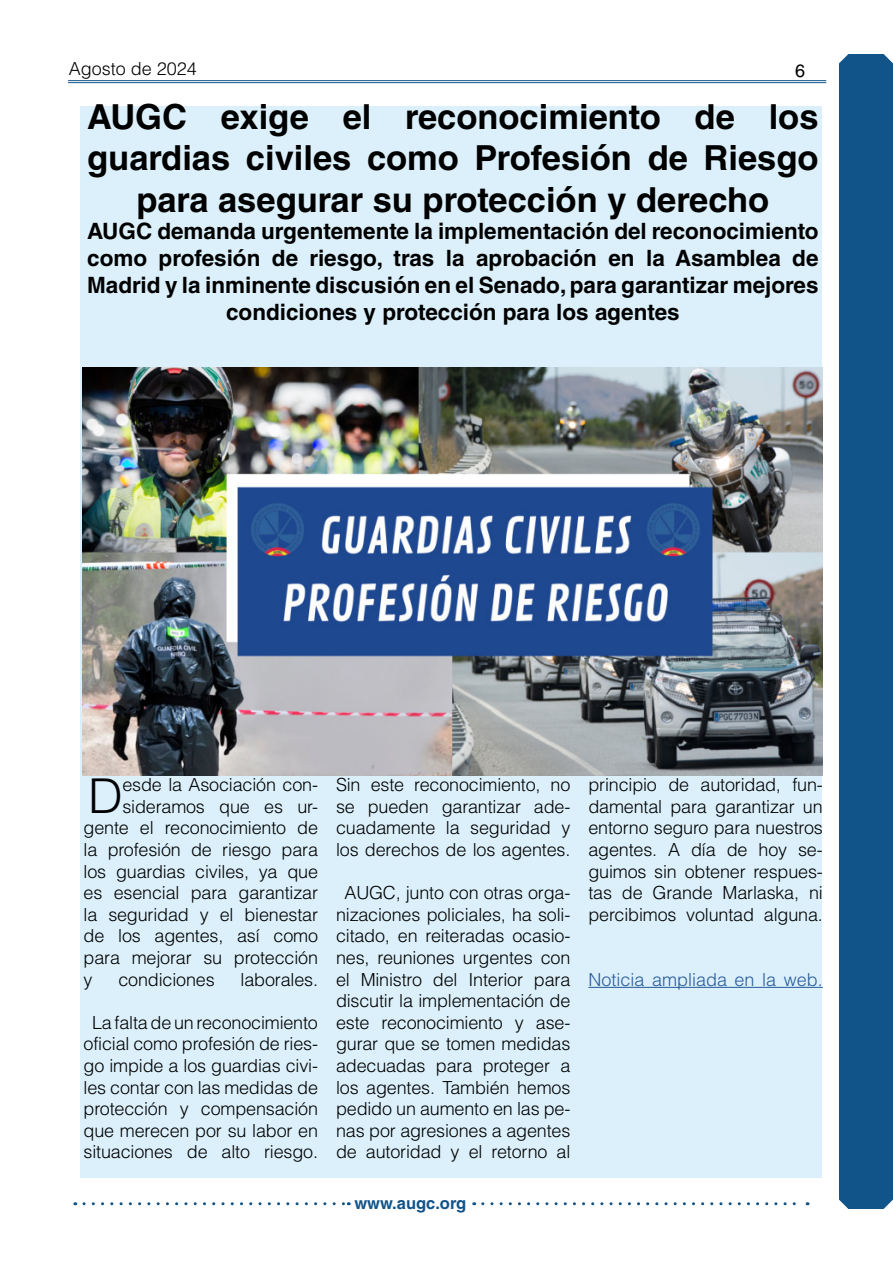
<style>
.page{position:relative;width:893px;height:1263px;background:#fff}
.page>*{position:absolute;margin:0;border:0;box-sizing:border-box;transform-origin:0 0}
.t1{font:300 48px "Helvetica LT Std";color:#000}
.t2{font:700 34.5px/41.4px "Helvetica LT Std";color:#000;text-align:center}
.t3{font:700 22.5px/27px "Helvetica LT Std";color:#000;text-align:center}
.t4{font:300 18px/21.6px "Helvetica LT Std";letter-spacing:-.01em;color:#000;text-align:center}
.t5{font:300 18px "Helvetica LT Std";color:#275b9b}
.t6{font:18px "Helvetica LT Std";color:#000}
.t7{font:700 16.5px "Helvetica LT Std";color:#11548a}
</style>
<div class="page">
<div style="left:839px;top:54px;width:54px;height:1155px;background:#11548a"></div>
<svg style="left:84px;top:1202px;width:265px;height:3px"></svg>
<svg style="left:483px;top:1202px;width:325px;height:3px"></svg>
<hr style="left:68px;top:80px;width:758px;height:1px;background:#11548a">
<hr style="left:68px;top:82px;width:758px;height:1px;background:#11548a">
<div style="left:81px;top:106px;width:741px;height:1072px;background:#dbf0fa"></div>
<hr style="left:588px;top:987px;width:235px;height:1px;background:#275b9b">
<img style="left:82px;top:367px;width:740px;height:408px">
<p class="t4" style="left:69px;top:57px;width:130px">Agosto de 2024</p>
<h2 class="t2" style="left:87px;top:96px;width:733px">AUGC exige el reconocimiento de los guardias civiles como Profesión de Riesgo para asegurar su protección y derecho</h2>
<p class="t3" style="left:87px;top:217px;width:733px">AUGC demanda urgentemente la implementación del reconocimiento como profesión de riesgo, tras la aprobación en la Asamblea de Madrid y la inminente discusión en el Senado, para garantizar mejores condiciones y protección para los agentes</p>
<p class="t6" style="left:795px;top:60px;width:12px">6</p>
<h1 class="t1" style="left:88px;top:766px;width:36px">D</h1>
<p class="t4" style="left:122px;top:774px;width:197px">esde la Asociación con-</p>
<p class="t4" style="left:122px;top:795px;width:197px">sideramos que es ur-</p>
<p class="t4" style="left:84px;top:817px;width:236px">gente el reconocimiento de</p>
<p class="t4" style="left:84px;top:838px;width:236px">la profesión de riesgo para</p>
<p class="t4" style="left:84px;top:860px;width:236px">los guardias civiles, ya que</p>
<p class="t4" style="left:84px;top:882px;width:236px">es esencial para garantizar</p>
<p class="t4" style="left:84px;top:903px;width:236px">la seguridad y el bienestar</p>
<p class="t4" style="left:84px;top:925px;width:236px">de los agentes, así como</p>
<p class="t4" style="left:84px;top:946px;width:236px">para mejorar su protección</p>
<p class="t4" style="left:84px;top:968px;width:10px">y</p>
<p class="t4" style="left:118px;top:968px;width:98px">condiciones</p>
<p class="t4" style="left:241px;top:968px;width:79px">laborales.</p>
<p class="t4" style="left:84px;top:1011px;width:236px">La falta de un reconocimiento oficial como profesión de ries&shy;go impide a los guardias civi&shy;les contar con las medidas de protección y compensación que merecen por su labor en situaciones de alto riesgo.</p>
<p class="t4" style="left:336px;top:774px;width:236px;text-align:justify">Sin este reconocimiento, no se pueden garantizar ade&shy;cuadamente la seguridad y los derechos de los agentes.</p>
<p class="t4" style="left:336px;top:882px;width:236px">AUGC, junto con otras orga&shy;nizaciones policiales, ha soli&shy;citado, en reiteradas ocasio&shy;nes, reuniones urgentes con el Ministro del Interior para discutir la implementación de este reconocimiento y ase&shy;gurar que se tomen medidas adecuadas para proteger a los agentes. También hemos pedido un aumento en las pe&shy;nas por agresiones a agentes de autoridad y el retorno al</p>
<p class="t7" style="left:354px;top:1193px;width:113px">www.augc.org</p>
<p class="t4" style="left:588px;top:774px;width:236px;text-align:justify">principio de autoridad, fun&shy;damental para garantizar un entorno seguro para nuestros agentes. A día de hoy se&shy;guimos sin obtener respues&shy;tas de Grande Marlaska, ni percibimos voluntad alguna.</p>
<p class="t5" style="left:588px;top:968px;width:236px">Noticia ampliada en la web.</p>
</div>
